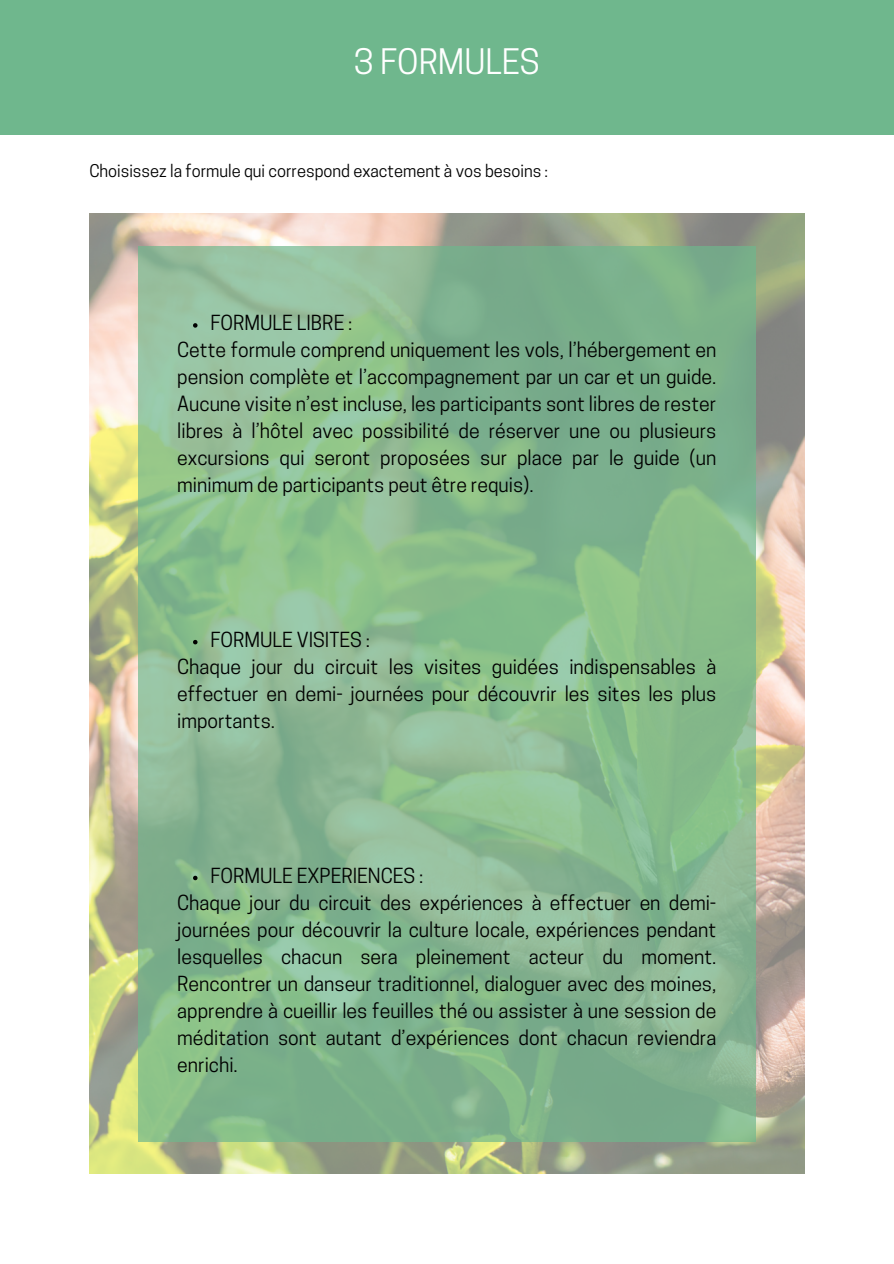
<style>
.page{position:relative;width:894px;height:1264px;background:#fff}
.page>*{position:absolute;margin:0;border:0;box-sizing:border-box;transform-origin:0 0}
.t1{font:33px "Cooper Hewitt";color:#fff}
.t2{font:19.5px/27px "Cooper Hewitt";color:#000;text-align:justify}
.t3{font:16.5px "Cooper Hewitt";color:#000}
</style>
<div class="page">
<div style="left:0;top:0;width:893px;height:134px;background:#6fb78d"></div>
<img style="left:89px;top:214px;width:715px;height:959px">
<svg style="left:138px;top:246px;width:617px;height:895px"></svg>
<svg style="left:193px;top:323px;width:4px;height:5px"></svg>
<svg style="left:193px;top:640px;width:4px;height:4px"></svg>
<svg style="left:193px;top:875px;width:4px;height:5px"></svg>
<h1 class="t1" style="left:354px;top:50px;width:187px">3 FORMULES</h1>
<p class="t3" style="left:89px;top:165px;width:460px">Choisissez la formule qui correspond exactement à vos besoins :</p>
<p class="t2" style="left:210px;top:311px;width:143px">FORMULE LIBRE :</p>
<p class="t2" style="left:177px;top:338px;width:540px">Cette formule comprend uniquement les vols, l’hébergement en pension complète et l’accompagnement par un car et un guide.<br>Aucune visite n’est incluse, les participants sont libres de rester libres à l’hôtel avec possibilité de réserver une ou plusieurs excursions qui seront proposées sur place par le guide (un minimum de participants peut être requis).</p>
<h2 class="t2" style="left:210px;top:628px;width:161px">FORMULE VISITES :</h2>
<p class="t2" style="left:177px;top:655px;width:540px;text-align:left">Chaque jour du circuit les visites guidées indispensables à effectuer en demi- journées pour découvrir les sites les plus importants.</p>
<h2 class="t2" style="left:210px;top:864px;width:214px">FORMULE EXPERIENCES :</h2>
<p class="t2" style="left:177px;top:891px;width:540px">Chaque jour du circuit des expériences à effectuer en demi&shy;journées pour découvrir la culture locale, expériences pendant lesquelles chacun sera pleinement acteur du moment.<br>Rencontrer un danseur traditionnel, dialoguer avec des moines, apprendre à cueillir les feuilles thé ou assister à une session de méditation sont autant d’expériences dont chacun reviendra enrichi.</p>
</div>
